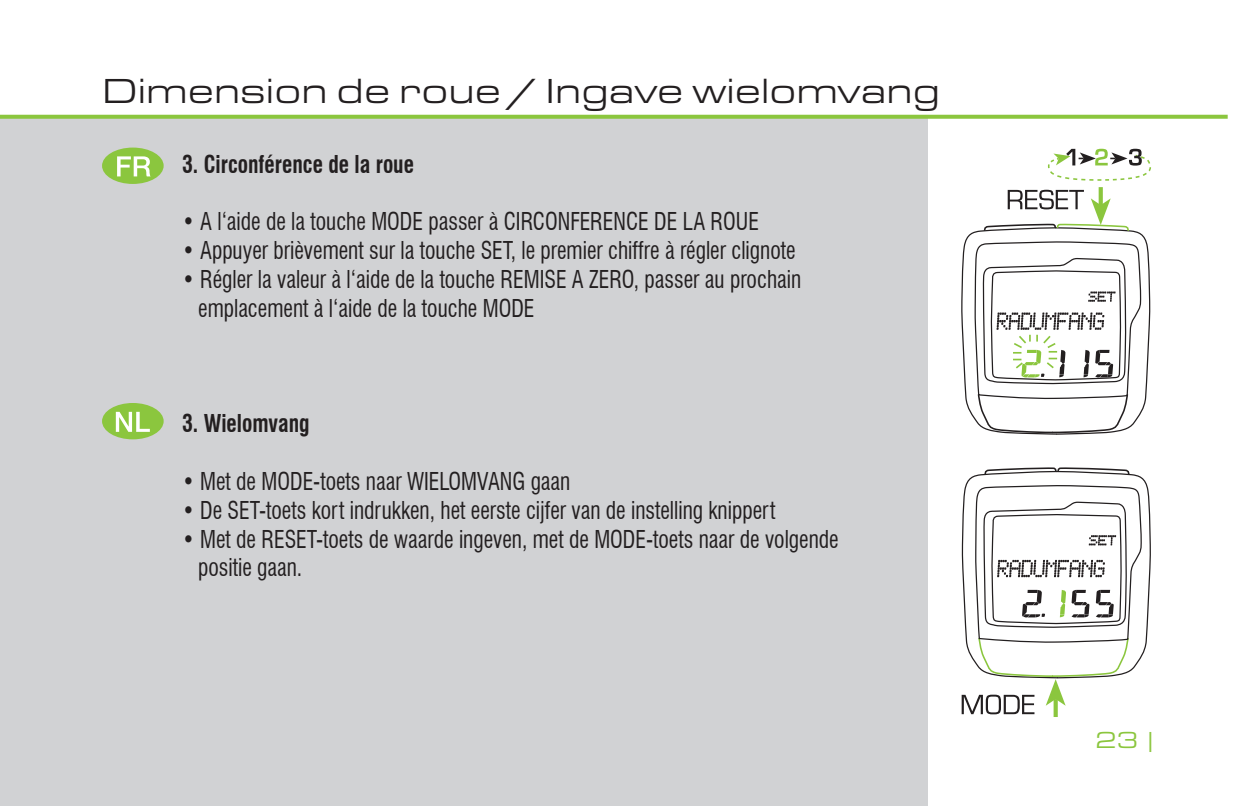
<style>
.page{position:relative;width:1236px;height:806px;background:#fff}
.page>*{position:absolute;margin:0;border:0;box-sizing:border-box;transform-origin:0 0}
.t1{font:expanded 36px "Micro Square";color:#231f20}
.t2{font:condensed 24px/28.8px "Swiss 721 BT";color:#231f20;scale:.9 1}
.t3{font:700 condensed 24px "Swiss 721 BT";color:#231f20;scale:.9 1}
.t4{font:expanded 24px "Micro Square";color:#8bc63e}
</style>
<div class="page">
<div style="left:0;top:116px;width:928px;height:689px;background:#d1d2d4"></div>
<svg style="left:0;top:114px;width:1228px;height:76px"></svg>
<div style="left:102px;top:403px;width:62px;height:36px;background:#8bc63e;border-radius:50%"></div>
<svg style="left:116px;top:411px;width:34px;height:20px"></svg>
<div style="left:102px;top:147px;width:62px;height:37px;background:#8bc63e;border-radius:50%"></div>
<svg style="left:117px;top:156px;width:34px;height:20px"></svg>
<svg style="left:1099px;top:187px;width:4px;height:3px"></svg>
<svg style="left:1047px;top:149px;width:105px;height:32px"></svg>
<svg style="left:961px;top:190px;width:190px;height:245px"></svg>
<svg style="left:961px;top:467px;width:190px;height:247px"></svg>
<h1 class="t1" style="left:102px;top:71px;width:839px">Dimension de roue / Ingave wielomvang</h1>
<p class="t3" style="left:182px;top:149px;width:259px">3. Circonférence de la roue</p>
<p class="t2" style="left:182px;top:207px;width:642px">• A l‘aide de la touche MODE passer à CIRCONFERENCE DE LA ROUE</p>
<p class="t2" style="left:182px;top:236px;width:683px">• Appuyer brièvement sur la touche SET, le premier chiffre à régler clignote</p>
<p class="t2" style="left:198px;top:265px;width:672px;text-indent:-16px">• Régler la valeur à l‘aide de la touche REMISE A ZERO, passer au prochain emplacement à l‘aide de la touche MODE</p>
<p class="t3" style="left:182px;top:409px;width:143px">3. Wielomvang</p>
<p class="t2" style="left:182px;top:466px;width:433px">• Met de MODE-toets naar WIELOMVANG gaan</p>
<p class="t2" style="left:182px;top:495px;width:661px">• De SET-toets kort indrukken, het eerste cijfer van de instelling knippert</p>
<p class="t2" style="left:198px;top:524px;width:713px;text-indent:-16px">• Met de RESET-toets de waarde ingeven, met de MODE-toets naar de volgende positie gaan.</p>
<p class="t4" style="left:1095px;top:726px;width:63px">23 |</p>
</div>
